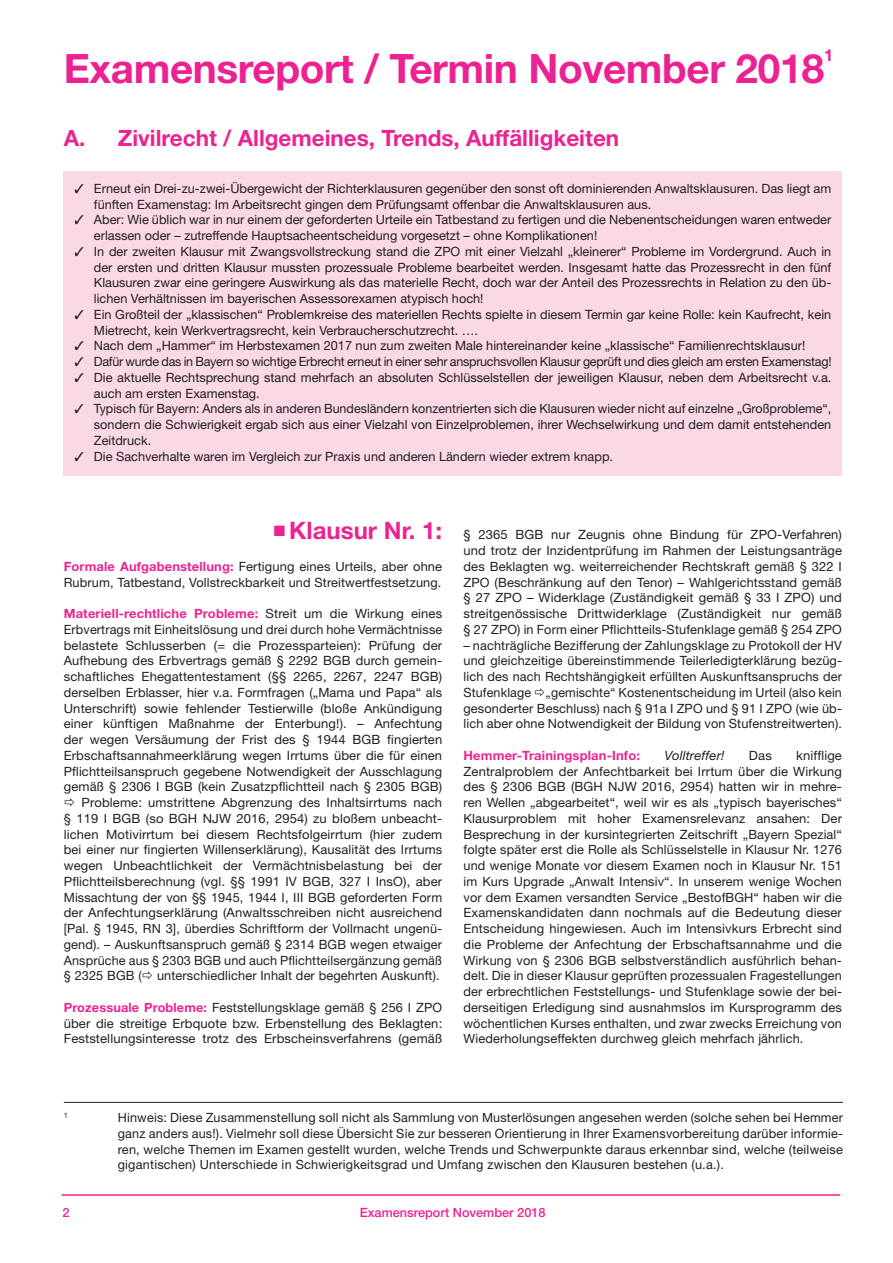
<style>
.page{position:relative;width:893px;height:1263px;background:#fff}
.page>*{position:absolute;margin:0;border:0;box-sizing:border-box;transform-origin:0 0}
.t1{font:700 40.5px "Helvetica Neue LT";letter-spacing:-.01em;color:#ed2292}
.t2{font:700 24px "Helvetica Neue LT";color:#ed2292}
.t3{font:700 22.5px "Helvetica Neue LT";color:#ed2292}
.t4{font:700 16.65px "Helvetica Neue LT";color:#ed2292}
.t5{font:12.75px/15.8px "Helvetica Neue LT";letter-spacing:.01em;color:#231f20;text-align:justify}
.t6{font:12.75px "Helvetica Neue LT";letter-spacing:-.02em;color:#231f20}
.t7{font:500 12.75px "Helvetica Neue LT";color:#ed2292}
.t8{font:700 12.75px "Helvetica Neue LT";letter-spacing:.01em;color:#ed2292}
.t9{font:italic 12.75px "Helvetica Neue LT";letter-spacing:.01em;color:#231f20}
.t10{font:7.5px "Helvetica Neue LT";color:#231f20}
.s1{font-weight:700;color:#ed2292}
</style>
<div class="page">
<hr style="left:62px;top:1194px;width:778px;height:2px;background:#ed2292">
<div style="left:64px;top:172px;width:778px;height:304px;background:#fad8e6"></div>
<hr style="left:64px;top:1102px;width:779px;height:1px;background:#231f20">
<h1 class="t1" style="left:64px;top:43px;width:762px">Examensreport / Termin November 2018</h1>
<h3 class="t4" style="left:824px;top:45px;width:11px">1</h3>
<h3 class="t3" style="left:64px;top:124px;width:557px">A. Zivilrecht / Allgemeines, Trends, Auffälligkeiten</h3>
<p class="t5" style="left:94px;top:180px;width:739px;text-indent:-19px">✓ Erneut ein Drei-zu-zwei-Übergewicht der Richterklausuren gegenüber den sonst oft dominierenden Anwaltsklausuren. Das liegt am fünften Examenstag: Im Arbeitsrecht gingen dem Prüfungsamt offenbar die Anwaltsklausuren aus.</p>
<p class="t5" style="left:94px;top:212px;width:739px;text-indent:-19px">✓ Aber: Wie üblich war in nur einem der geforderten Urteile ein Tatbestand zu fertigen und die Nebenentscheidungen waren entweder erlassen oder – zutreffende Hauptsacheentscheidung vorgesetzt – ohne Komplikationen!</p>
<p class="t5" style="left:94px;top:243px;width:739px;text-indent:-19px">✓ In der zweiten Klausur mit Zwangsvollstreckung stand die ZPO mit einer Vielzahl „kleinerer“ Probleme im Vordergrund. Auch in der ersten und dritten Klausur mussten prozessuale Probleme bearbeitet werden. Insgesamt hatte das Prozessrecht in den fünf Klausuren zwar eine geringere Auswirkung als das materielle Recht, doch war der Anteil des Prozessrechts in Relation zu den üb&shy;lichen Verhältnissen im bayerischen Assessorexamen atypisch hoch!</p>
<p class="t5" style="left:94px;top:306px;width:739px;text-indent:-19px">✓ Ein Großteil der „klassischen“ Problemkreise des materiellen Rechts spielte in diesem Termin gar keine Rolle: kein Kaufrecht, kein<br>Mietrecht, kein Werkvertragsrecht, kein Verbraucherschutzrecht. ….</p>
<p class="t5" style="left:74px;top:338px;width:732px">✓ Nach dem „Hammer“ im Herbstexamen 2017 nun zum zweiten Male hintereinander keine „klassische“ Familienrechtsklausur!</p>
<p class="t6" style="left:74px;top:354px;width:759px">✓ Dafür wurde das in Bayern so wichtige Erbrecht erneut in einer sehr anspruchsvollen Klausur geprüft und dies gleich am ersten Examenstag!</p>
<p class="t5" style="left:94px;top:369px;width:739px;text-indent:-19px">✓ Die aktuelle Rechtsprechung stand mehrfach an absoluten Schlüsselstellen der jeweiligen Klausur, neben dem Arbeitsrecht v.a. auch am ersten Examenstag.</p>
<p class="t5" style="left:94px;top:401px;width:739px;text-indent:-20px">✓ Typisch für Bayern: Anders als in anderen Bundesländern konzentrierten sich die Klausuren wieder nicht auf einzelne „Großprobleme“, sondern die Schwierigkeit ergab sich aus einer Vielzahl von Einzelproblemen, ihrer Wechselwirkung und dem damit entstehenden Zeitdruck.</p>
<p class="t5" style="left:74px;top:448px;width:540px">✓ Die Sachverhalte waren im Vergleich zur Praxis und anderen Ländern wieder extrem knapp.</p>
<h2 class="t2" style="left:274px;top:516px;width:170px">■ Klausur Nr. 1:</h2>
<p class="t5" style="left:64px;top:558px;width:380px"><span class="s1">Formale Aufgabenstellung:</span> Fertigung eines Urteils, aber ohne<br>Rubrum, Tatbestand, Vollstreckbarkeit und Streitwertfestsetzung.</p>
<p class="t5" style="left:64px;top:605px;width:380px;text-align:right"><span class="s1">Materiell-rechtliche Probleme:</span> Streit um die Wirkung eines Erbvertrags mit Einheitslösung und drei durch hohe Vermächtnisse belastete Schlusserben (= die Prozessparteien): Prüfung der Aufhebung des Erbvertrags gemäß § 2292 BGB durch gemein&shy;schaftliches Ehegattentestament (§§ 2265, 2267, 2247 BGB) derselben Erblasser, hier v.a. Formfragen („Mama und Papa“ als Unterschrift) sowie fehlender Testierwille (bloße Ankündigung einer künftigen Maßnahme der Enterbung!). – Anfechtung der wegen Versäumung der Frist des § 1944 BGB fingierten Erbschaftsannahmeerklärung wegen Irrtums über die für einen Pflichtteilsanspruch gegebene Notwendigkeit der Ausschlagung gemäß § 2306 I BGB (kein Zusatzpflichtteil nach § 2305 BGB)<br>Probleme: umstrittene Abgrenzung des Inhaltsirrtums nach<br>§ 119 I BGB (so BGH NJW 2016, 2954) zu bloßem unbeacht&shy;lichen Motivirrtum bei diesem Rechtsfolgeirrtum (hier zudem bei einer nur fingierten Willenserklärung), Kausalität des Irrtums wegen Unbeachtlichkeit der Vermächtnisbelastung bei der Pflichtteilsberechnung (vgl. §§ 1991 IV BGB, 327 I InsO), aber Missachtung der von §§ 1945, 1944 I, III BGB geforderten Form der Anfechtungserklärung (Anwaltsschreiben nicht ausreichend [Pal. § 1945, RN 3], überdies Schriftform der Vollmacht ungenü&shy;gend). – Auskunftsanspruch gemäß § 2314 BGB wegen etwaiger Ansprüche aus § 2303 BGB und auch Pflichtteilsergänzung gemäß § 2325 BGB ( unterschiedlicher Inhalt der begehrten Auskunft).</p>
<p class="t5" style="left:64px;top:999px;width:380px"><span class="s1">Prozessuale Probleme:</span> Feststellungsklage gemäß § 256 I ZPO über die streitige Erbquote bzw. Erbenstellung des Beklagten:<br>Feststellungsinteresse trotz des Erbscheinsverfahrens (gemäß</p>
<p class="t5" style="left:463px;top:527px;width:380px">§ 2365 BGB nur Zeugnis ohne Bindung für ZPO-Verfahren) und trotz der Inzidentprüfung im Rahmen der Leistungsanträge des Beklagten wg. weiterreichender Rechtskraft gemäß § 322 I ZPO (Beschränkung auf den Tenor) – Wahlgerichtsstand gemäß § 27 ZPO – Widerklage (Zuständigkeit gemäß § 33 I ZPO) und streitgenössische Drittwiderklage (Zuständigkeit nur gemäß § 27 ZPO) in Form einer Pflichtteils-Stufenklage gemäß § 254 ZPO</p>
<p class="t5" style="left:463px;top:637px;width:380px">– nachträgliche Bezifferung der Zahlungsklage zu Protokoll der HV und gleichzeitige übereinstimmende Teilerledigterklärung bezüg&shy;lich des nach Rechtshängigkeit erfüllten Auskunftsanspruchs der Stufenklage „gemischte“ Kostenentscheidung im Urteil (also kein gesonderter Beschluss) nach § 91a I ZPO und § 91 I ZPO (wie üb&shy;lich aber ohne Notwendigkeit der Bildung von Stufenstreitwerten).</p>
<p class="t8" style="left:463px;top:747px;width:178px">Hemmer-Trainingsplan-Info:</p>
<p class="t9" style="left:664px;top:748px;width:62px">Volltreffer!</p>
<p class="t5" style="left:749px;top:747px;width:24px">Das</p>
<p class="t5" style="left:463px;top:747px;width:380px;text-indent:333px">knifflige Zentralproblem der Anfechtbarkeit bei Irrtum über die Wirkung des § 2306 BGB (BGH NJW 2016, 2954) hatten wir in mehre&shy;ren Wellen „abgearbeitet“, weil wir es als „typisch bayerisches“ Klausurproblem mit hoher Examensrelevanz ansahen: Der Besprechung in der kursintegrierten Zeitschrift „Bayern Spezial“ folgte später erst die Rolle als Schlüsselstelle in Klausur Nr. 1276 und wenige Monate vor diesem Examen noch in Klausur Nr. 151 im Kurs Upgrade „Anwalt Intensiv“. In unserem wenige Wochen vor dem Examen versandten Service „BestofBGH“ haben wir die Examenskandidaten dann nochmals auf die Bedeutung dieser Entscheidung hingewiesen. Auch im Intensivkurs Erbrecht sind die Probleme der Anfechtung der Erbschaftsannahme und die Wirkung von § 2306 BGB selbstverständlich ausführlich behan&shy;delt. Die in dieser Klausur geprüften prozessualen Fragestellungen der erbrechtlichen Feststellungs- und Stufenklage sowie der bei&shy;derseitigen Erledigung sind ausnahmslos im Kursprogramm des wöchentlichen Kurses enthalten, und zwar zwecks Erreichung von Wiederholungseffekten durchweg gleich mehrfach jährlich.</p>
<p class="t10" style="left:64px;top:1111px;width:6px">1</p>
<p class="t5" style="left:118px;top:1109px;width:727px">Hinweis: Diese Zusammenstellung soll nicht als Sammlung von Musterlösungen angesehen werden (solche sehen bei Hemmer ganz anders aus!). Vielmehr soll diese Übersicht Sie zur besseren Orientierung in Ihrer Examensvorbereitung darüber informie&shy;ren, welche Themen im Examen gestellt wurden, welche Trends und Schwerpunkte daraus erkennbar sind, welche (teilweise gigantischen) Unterschiede in Schwierigkeitsgrad und Umfang zwischen den Klausuren bestehen (u.a.).</p>
<p class="t7" style="left:62px;top:1204px;width:9px">2</p>
<p class="t7" style="left:360px;top:1204px;width:187px">Examensreport November 2018</p>
</div>
